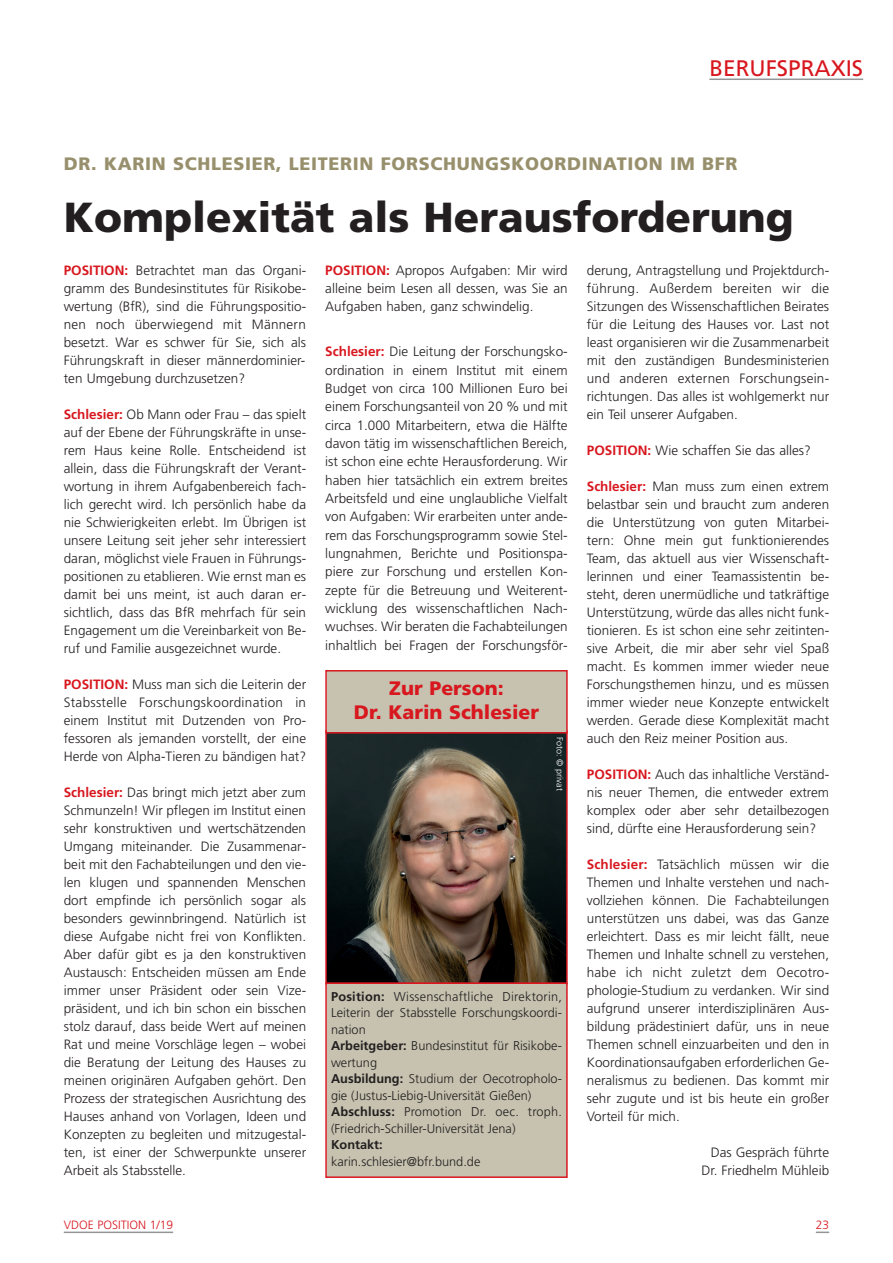
<style>
.page{position:relative;width:893px;height:1263px;background:#fff}
.page>*{position:absolute;margin:0;border:0;box-sizing:border-box;transform-origin:0 0}
.t1{font:900 42px "Frutiger";color:#231f20}
.t2{font:22.5px "Frutiger";color:#d8171f}
.t3{font:900 19.5px/24px "Frutiger";color:#d8171f;text-align:center}
.t4{font:900 18px "Frutiger";letter-spacing:.035em;color:#98906d}
.t5{font:300 13.5px/18px "Frutiger";color:#231f20;text-align:justify}
.t6{font:300 12.75px/16.5px "Frutiger";color:#231f20}
.t7{font:700 12.75px "Frutiger";color:#231f20}
.t8{font:300 12px "Frutiger";color:#d8171f}
.t9{font:300 9px "Frutiger";color:#fff}
.s1{font-weight:700;color:#d8171f}
.s2{font-weight:700}
</style>
<div class="page">
<hr style="left:709px;top:79px;width:154px;height:1px;background:#939598">
<hr style="left:64px;top:1231px;width:109px;height:2px;background:#939598">
<svg style="left:816px;top:1231px;width:13px;height:2px"></svg>
<img style="left:328px;top:733px;width:237px;height:248px">
<div style="left:325px;top:730px;width:243px;height:254px;border:2px solid #d8171f"></div>
<div style="left:327px;top:671px;width:239px;height:61px;background:#c6c2af"></div>
<div style="left:325px;top:670px;width:243px;height:63px;border:2px solid #d8171f"></div>
<div style="left:327px;top:984px;width:239px;height:192px;background:#c6c2af"></div>
<div style="left:325px;top:982px;width:243px;height:196px;border:2px solid #d8171f"></div>
<h2 class="t2" style="left:709px;top:60px;width:155px">BERUFSPRAXIS</h2>
<h3 class="t4" style="left:64px;top:156px;width:675px">DR. KARIN SCHLESIER, LEITERIN FORSCHUNGSKOORDINATION IM BFR</h3>
<h1 class="t1" style="left:64px;top:201px;width:732px">Komplexität als Herausforderung</h1>
<p class="t5" style="left:325px;top:262px;width:244px"><span class="s1">POSITION:</span> Apropos Aufgaben: Mir wird alleine beim Lesen all dessen, was Sie an Aufgaben haben, ganz schwindelig.</p>
<p class="t5" style="left:325px;top:343px;width:244px"><span class="s1">Schlesier:</span> Die Leitung der Forschungsko&shy;ordination in einem Institut mit einem Budget von circa 100 Millionen Euro bei einem Forschungsanteil von 20 % und mit circa 1.000 Mitarbeitern, etwa die Hälfte davon tätig im wissenschaftlichen Bereich, ist schon eine echte Herausforderung. Wir haben hier tatsächlich ein extrem breites Arbeitsfeld und eine unglaubliche Vielfalt von Aufgaben: Wir erarbeiten unter ande&shy;rem das Forschungsprogramm sowie Stel&shy;lungnahmen, Berichte und Positionspa&shy;piere zur Forschung und erstellen Kon&shy;zepte für die Betreuung und Weiterent&shy;wicklung des wissenschaftlichen Nach&shy;wuchses. Wir beraten die Fachabteilungen inhaltlich bei Fragen der Forschungsför-</p>
<p class="t5" style="left:64px;top:262px;width:244px"><span class="s1">POSITION:</span> Betrachtet man das Organi&shy;gramm des Bundesinstitutes für Risikobe&shy;wertung (BfR), sind die Führungspositio&shy;nen noch überwiegend mit Männern besetzt. War es schwer für Sie, sich als Führungskraft in dieser männerdominier&shy;ten Umgebung durchzusetzen?</p>
<p class="t5" style="left:64px;top:406px;width:244px"><span class="s1">Schlesier:</span> Ob Mann oder Frau – das spielt auf der Ebene der Führungskräfte in unse&shy;rem Haus keine Rolle. Entscheidend ist allein, dass die Führungskraft der Verant&shy;wortung in ihrem Aufgabenbereich fach&shy;lich gerecht wird. Ich persönlich habe da nie Schwierigkeiten erlebt. Im Übrigen ist unsere Leitung seit jeher sehr interessiert daran, möglichst viele Frauen in Führungs&shy;positionen zu etablieren. Wie ernst man es damit bei uns meint, ist auch daran er&shy;sichtlich, dass das BfR mehrfach für sein Engagement um die Vereinbarkeit von Be&shy;ruf und Familie ausgezeichnet wurde.</p>
<p class="t5" style="left:64px;top:676px;width:244px"><span class="s1">POSITION:</span> Muss man sich die Leiterin der Stabsstelle Forschungskoordination in einem Institut mit Dutzenden von Pro&shy;fessoren als jemanden vorstellt, der eine Herde von Alpha-Tieren zu bändigen hat?</p>
<p class="t5" style="left:64px;top:784px;width:244px"><span class="s1">Schlesier:</span> Das bringt mich jetzt aber zum Schmunzeln! Wir pflegen im Institut einen sehr konstruktiven und wertschätzenden Umgang miteinander. Die Zusammenar&shy;beit mit den Fachabteilungen und den vie&shy;len klugen und spannenden Menschen dort empfinde ich persönlich sogar als besonders gewinnbringend. Natürlich ist diese Aufgabe nicht frei von Konflikten.<br>Aber dafür gibt es ja den konstruktiven Austausch: Entscheiden müssen am Ende immer unser Präsident oder sein Vize&shy;präsident, und ich bin schon ein bisschen stolz darauf, dass beide Wert auf meinen Rat und meine Vorschläge legen – wobei die Beratung der Leitung des Hauses zu meinen originären Aufgaben gehört. Den Prozess der strategischen Ausrichtung des Hauses anhand von Vorlagen, Ideen und Konzepten zu begleiten und mitzugestal&shy;ten, ist einer der Schwerpunkte unserer Arbeit als Stabsstelle.</p>
<p class="t5" style="left:587px;top:262px;width:244px">derung, Antragstellung und Projektdurch&shy;führung. Außerdem bereiten wir die Sitzungen des Wissenschaftlichen Beirates für die Leitung des Hauses vor. Last not least organisieren wir die Zusammenarbeit mit den zuständigen Bundesministerien und anderen externen Forschungsein&shy;richtungen. Das alles ist wohlgemerkt nur ein Teil unserer Aufgaben.</p>
<p class="t5" style="left:587px;top:442px;width:225px"><span class="s1">POSITION:</span> Wie schaffen Sie das alles?</p>
<p class="t5" style="left:587px;top:478px;width:244px"><span class="s1">Schlesier:</span> Man muss zum einen extrem belastbar sein und braucht zum anderen die Unterstützung von guten Mitarbei&shy;tern: Ohne mein gut funktionierendes Team, das aktuell aus vier Wissenschaft&shy;lerinnen und einer Teamassistentin be&shy;steht, deren unermüdliche und tatkräftige Unterstützung, würde das alles nicht funk&shy;tionieren. Es ist schon eine sehr zeitinten&shy;sive Arbeit, die mir aber sehr viel Spaß macht. Es kommen immer wieder neue Forschungsthemen hinzu, und es müssen immer wieder neue Konzepte entwickelt werden. Gerade diese Komplexität macht auch den Reiz meiner Position aus.</p>
<p class="t5" style="left:587px;top:766px;width:244px"><span class="s1">POSITION:</span> Auch das inhaltliche Verständ&shy;nis neuer Themen, die entweder extrem komplex oder aber sehr detailbezogen sind, dürfte eine Herausforderung sein?</p>
<p class="t5" style="left:587px;top:856px;width:244px"><span class="s1">Schlesier:</span> Tatsächlich müssen wir die Themen und Inhalte verstehen und nach&shy;vollziehen können. Die Fachabteilungen unterstützen uns dabei, was das Ganze erleichtert. Dass es mir leicht fällt, neue Themen und Inhalte schnell zu verstehen, habe ich nicht zuletzt dem Oecotro&shy;phologie-Studium zu verdanken. Wir sind aufgrund unserer interdisziplinären Aus&shy;bildung prädestiniert dafür, uns in neue Themen schnell einzuarbeiten und den in Koordinationsaufgaben erforderlichen Ge&shy;neralismus zu bedienen. Das kommt mir sehr zugute und ist bis heute ein großer Vorteil für mich.</p>
<p class="t5" style="left:701px;top:1144px;width:129px;text-align:right">Das Gespräch führte<br>Dr. Friedhelm Mühleib</p>
<h3 class="t3" style="left:354px;top:678px;width:187px">Zur Person:<br>Dr. Karin Schlesier</h3>
<p class="t9" style="left:563px;top:737px;width:55px;rotate:90deg">Foto: © privat</p>
<p class="t6" style="left:331px;top:989px;width:232px"><span class="s2">Position:</span> Wissenschaftliche Direktorin, Leiterin der Stabsstelle Forschungskoordi&shy;nation<br><span class="s2">Arbeitgeber:</span> Bundesinstitut für Risikobe&shy;wertung<br><span class="s2">Ausbildung:</span> Studium der Oecotropholo&shy;gie (Justus-Liebig-Universität Gießen)<br><span class="s2">Abschluss:</span> Promotion Dr. oec. troph. (Friedrich-Schiller-Universität Jena)</p>
<p class="t7" style="left:331px;top:1140px;width:53px">Kontakt:</p>
<p class="t6" style="left:331px;top:1154px;width:151px">karin.schlesier@bfr.bund.de</p>
<p class="t8" style="left:64px;top:1220px;width:111px">VDOE POSITION 1/19</p>
<p class="t8" style="left:816px;top:1220px;width:15px">23</p>
</div>
